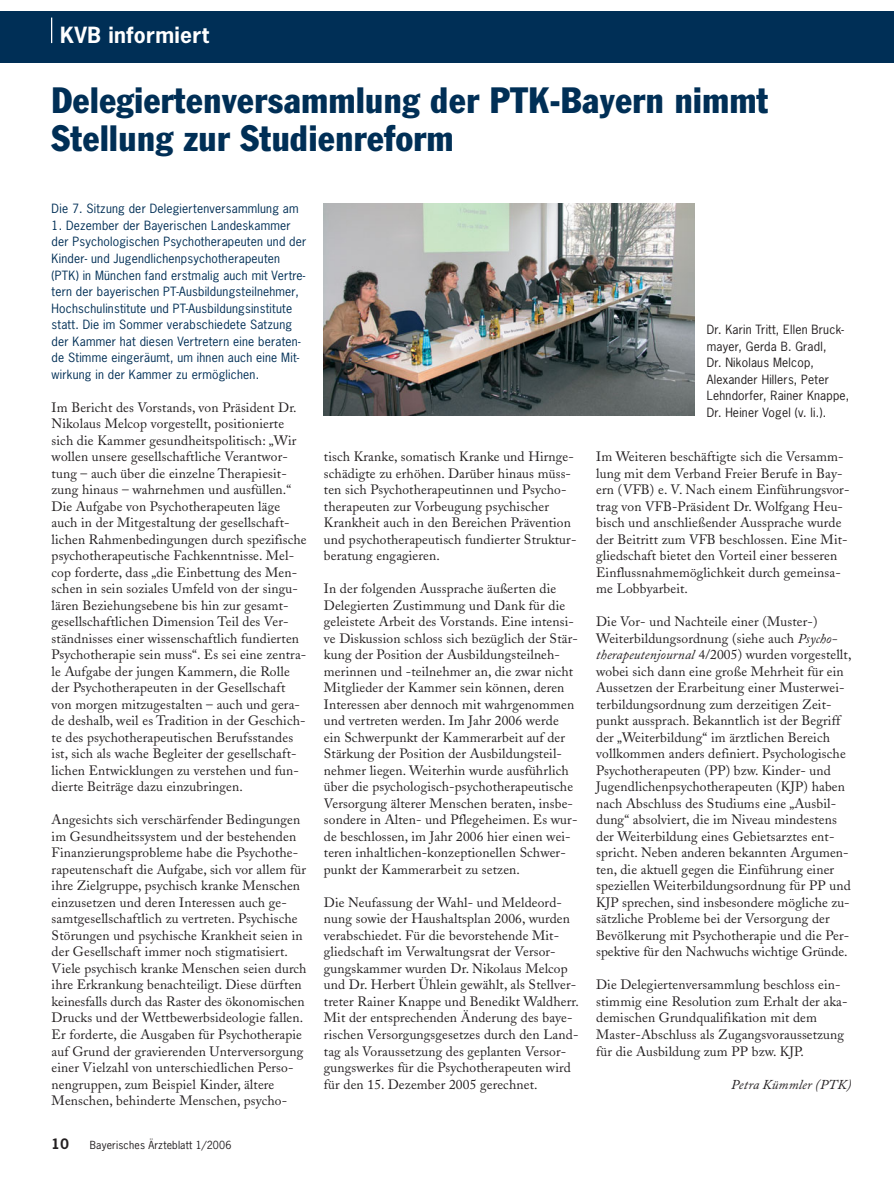
<style>
.page{position:relative;width:894px;height:1191px;background:#fff}
.page>*{position:absolute;margin:0;border:0;box-sizing:border-box;transform-origin:0 0}
.t1{font:condensed 36px/37.5px "Franklin Gothic";letter-spacing:.015em;color:#002f56}
.t2{font:700 21px "News Gothic";letter-spacing:.02em;color:#fff}
.t3{font:13.5px/16.5px "Adobe Caslon";letter-spacing:.01em;color:#231f20}
.t4{font:italic 13.5px "Adobe Caslon";letter-spacing:.01em;color:#231f20}
.t5{font:700 13.5px "News Gothic";color:#231f20}
.t6{font:12px/16.5px "News Gothic";letter-spacing:.015em;color:#002f56}
.t7{font:12px/16.5px "News Gothic";letter-spacing:.015em;color:#231f20}
.t8{font:10.5px "News Gothic";letter-spacing:.015em;color:#231f20}
.s1{font-style:italic}
</style>
<div class="page">
<svg style="left:0;top:11px;width:893px;height:405px"></svg>
<h2 class="t2" style="left:60px;top:27px;width:150px">KVB informiert</h2>
<h1 class="t1" style="left:52px;top:84px;width:718px">Delegiertenversammlung der PTK-Bayern nimmt<br>Stellung zur Studienreform</h1>
<p class="t6" style="left:52px;top:202px;width:248px">Die 7. Sitzung der Delegiertenversammlung am</p>
<p class="t6" style="left:52px;top:218px;width:256px">1. Dezember der Bayerischen Landeskammer der Psychologischen Psychotherapeuten und der Kinder- und Jugendlichenpsychotherapeuten (PTK) in München fand erstmalig auch mit Vertre&shy;tern der bayerischen PT-Ausbildungsteilnehmer, Hochschulinstitute und PT-Ausbildungsinstitute statt. Die im Sommer verabschiedete Satzung der Kammer hat diesen Vertretern eine beraten&shy;de Stimme eingeräumt, um ihnen auch eine Mit&shy;wirkung in der Kammer zu ermöglichen.</p>
<p class="t3" style="left:52px;top:400px;width:256px">Im Bericht des Vorstands, von Präsident Dr.<br>Nikolaus Melcop vorgestellt, positionierte sich die Kammer gesundheitspolitisch: „Wir wollen unsere gesellschaftliche Verantwor&shy;tung – auch über die einzelne Therapiesit&shy;zung hinaus – wahrnehmen und ausfüllen.“ Die Aufgabe von Psychotherapeuten läge auch in der Mitgestaltung der gesellschaft&shy;lichen Rahmenbedingungen durch spezifische psychotherapeutische Fachkenntnisse. Mel&shy;cop forderte, dass „die Einbettung des Men&shy;schen in sein soziales Umfeld von der singu&shy;lären Beziehungsebene bis hin zur gesamt&shy;gesellschaftlichen Dimension Teil des Ver&shy;ständnisses einer wissenschaftlich fundierten Psychotherapie sein muss“. Es sei eine zentra&shy;le Aufgabe der jungen Kammern, die Rolle der Psychotherapeuten in der Gesellschaft von morgen mitzugestalten – auch und gera&shy;de deshalb, weil es Tradition in der Geschich&shy;te des psychotherapeutischen Berufsstandes ist, sich als wache Begleiter der gesellschaft&shy;lichen Entwicklungen zu verstehen und fun&shy;dierte Beiträge dazu einzubringen.</p>
<p class="t3" style="left:52px;top:813px;width:256px">Angesichts sich verschärfender Bedingungen im Gesundheitssystem und der bestehenden Finanzierungsprobleme habe die Psychothe&shy;rapeutenschaft die Aufgabe, sich vor allem für ihre Zielgruppe, psychisch kranke Menschen einzusetzen und deren Interessen auch ge&shy;samtgesellschaftlich zu vertreten. Psychische Störungen und psychische Krankheit seien in der Gesellschaft immer noch stigmatisiert.<br>Viele psychisch kranke Menschen seien durch ihre Erkrankung benachteiligt. Diese dürften keinesfalls durch das Raster des ökonomischen Drucks und der Wettbewerbsideologie fallen.<br>Er forderte, die Ausgaben für Psychotherapie auf Grund der gravierenden Unterversorgung einer Vielzahl von unterschiedlichen Perso&shy;nengruppen, zum Beispiel Kinder, ältere Menschen, behinderte Menschen, psycho-</p>
<p class="t5" style="left:52px;top:1138px;width:19px">10</p>
<p class="t8" style="left:90px;top:1140px;width:143px">Bayerisches Ärzteblatt 1/2006</p>
<p class="t3" style="left:324px;top:450px;width:254px">tisch Kranke, somatisch Kranke und Hirnge&shy;schädigte zu erhöhen. Darüber hinaus müss&shy;ten sich Psychotherapeutinnen und Psycho&shy;therapeuten zur Vorbeugung psychischer Krankheit auch in den Bereichen Prävention und psychotherapeutisch fundierter Struktur&shy;beratung engagieren.</p>
<p class="t3" style="left:324px;top:582px;width:255px">In der folgenden Aussprache äußerten die Delegierten Zustimmung und Dank für die geleistete Arbeit des Vorstands. Eine intensi&shy;ve Diskussion schloss sich bezüglich der Stär&shy;kung der Position der Ausbildungsteilneh&shy;merinnen und -teilnehmer an, die zwar nicht Mitglieder der Kammer sein können, deren Interessen aber dennoch mit wahrgenommen und vertreten werden. Im Jahr 2006 werde ein Schwerpunkt der Kammerarbeit auf der Stärkung der Position der Ausbildungsteil&shy;nehmer liegen. Weiterhin wurde ausführlich über die psychologisch-psychotherapeutische Versorgung älterer Menschen beraten, insbe&shy;sondere in Alten- und Pflegeheimen. Es wur&shy;de beschlossen, im Jahr 2006 hier einen wei&shy;teren inhaltlichen-konzeptionellen Schwer&shy;punkt der Kammerarbeit zu setzen.</p>
<p class="t3" style="left:324px;top:895px;width:256px">Die Neufassung der Wahl- und Meldeord&shy;nung sowie der Haushaltsplan 2006, wurden verabschiedet. Für die bevorstehende Mit&shy;gliedschaft im Verwaltungsrat der Versor&shy;gungskammer wurden Dr. Nikolaus Melcop und Dr. Herbert Ühlein gewählt, als Stellver&shy;treter Rainer Knappe und Benedikt Waldherr.<br>Mit der entsprechenden Änderung des baye&shy;rischen Versorgungsgesetzes durch den Land&shy;tag als Voraussetzung des geplanten Versor&shy;gungswerkes für die Psychotherapeuten wird für den 15. Dezember 2005 gerechnet.</p>
<p class="t7" style="left:706px;top:322px;width:144px">Dr. Karin Tritt, Ellen Bruck&shy;mayer, Gerda B. Gradl,<br>Dr. Nikolaus Melcop,<br>Alexander Hillers, Peter<br>Lehndorfer, Rainer Knappe,<br>Dr. Heiner Vogel (v. li.).</p>
<p class="t3" style="left:596px;top:450px;width:255px">Im Weiteren beschäftigte sich die Versamm&shy;lung mit dem Verband Freier Berufe in Bay&shy;ern (VFB) e. V. Nach einem Einführungsvor&shy;trag von VFB-Präsident Dr. Wolfgang Heu&shy;bisch und anschließender Aussprache wurde der Beitritt zum VFB beschlossen. Eine Mit&shy;gliedschaft bietet den Vorteil einer besseren Einflussnahmemöglichkeit durch gemeinsa&shy;me Lobbyarbeit.</p>
<p class="t3" style="left:596px;top:615px;width:257px">Die Vor- und Nachteile einer (Muster-)<br>Weiterbildungsordnung (siehe auch <span class="s1">Psycho&shy;therapeutenjournal</span> 4/2005) wurden vorgestellt, wobei sich dann eine große Mehrheit für ein Aussetzen der Erarbeitung einer Musterwei&shy;terbildungsordnung zum derzeitigen Zeit&shy;punkt aussprach. Bekanntlich ist der Begriff der „Weiterbildung“ im ärztlichen Bereich vollkommen anders definiert. Psychologische Psychotherapeuten (PP) bzw. Kinder- und Jugendlichenpsychotherapeuten (KJP) haben nach Abschluss des Studiums eine „Ausbil&shy;dung“ absolviert, die im Niveau mindestens der Weiterbildung eines Gebietsarztes ent&shy;spricht. Neben anderen bekannten Argumen&shy;ten, die aktuell gegen die Einführung einer speziellen Weiterbildungsordnung für PP und KJP sprechen, sind insbesondere mögliche zu&shy;sätzliche Probleme bei der Versorgung der Bevölkerung mit Psychotherapie und die Per&shy;spektive für den Nachwuchs wichtige Gründe.</p>
<p class="t3" style="left:596px;top:978px;width:253px">Die Delegiertenversammlung beschloss ein&shy;stimmig eine Resolution zum Erhalt der aka&shy;demischen Grundqualifikation mit dem Master-Abschluss als Zugangsvoraussetzung für die Ausbildung zum PP bzw. KJP.</p>
<p class="t4" style="left:731px;top:1078px;width:122px">Petra Kümmler (PTK)</p>
</div>
